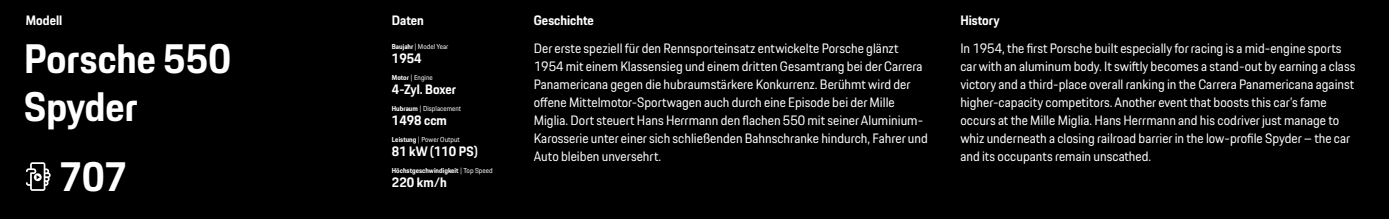
<style>
.page{position:relative;width:1389px;height:219px;background:#fff}
.page>*{position:absolute;margin:0;border:0;box-sizing:border-box;transform-origin:0 0}
.t1{font:700 40.25px/48.3px "Porsche Next";color:#fff}
.t2{font:13.3px/18px "Porsche Next";color:#fff}
.t3{font:700 13.3px "Porsche Next";color:#fff}
.t4{font:7px "Porsche Next";color:#fff}
.t5{font:700 7px "Porsche Next";color:#fff}
.s1{font-weight:700}
.s2{font-weight:400}
</style>
<div class="page">
<div style="left:0;top:0;width:1389px;height:218px;background:#000"></div>
<svg style="left:26px;top:162px;width:25px;height:28px"></svg>
<p class="t3" style="left:26px;top:11px;width:38px">Modell</p>
<p class="t3" style="left:534px;top:11px;width:62px">Geschichte</p>
<p class="t3" style="left:960px;top:11px;width:41px">History</p>
<p class="t3" style="left:392px;top:11px;width:34px">Daten</p>
<p class="t4" style="left:392px;top:42px;width:58px"><span class="s1">Baujahr</span> | Model Year</p>
<p class="t3" style="left:392px;top:50px;width:31px">1954</p>
<p class="t4" style="left:392px;top:73px;width:43px"><span class="s1">Motor</span> | Engine</p>
<p class="t3" style="left:392px;top:80px;width:66px">4-Zyl. Boxer</p>
<p class="t4" style="left:392px;top:104px;width:71px"><span class="s1">Hubraum</span> | Displacement</p>
<p class="t3" style="left:392px;top:111px;width:56px">1498 ccm</p>
<p class="t4" style="left:392px;top:134px;width:70px"><span class="s1">Leistung</span> | Power Output</p>
<p class="t3" style="left:392px;top:142px;width:88px">81 kW (110 PS)</p>
<p class="t5" style="left:392px;top:165px;width:102px">Höchstgeschwindigkeit <span class="s2">| Top Speed</span></p>
<p class="t3" style="left:392px;top:173px;width:56px">220 km/h</p>
<h1 class="t1" style="left:24px;top:34px;width:208px">Porsche 550<br>Spyder</h1>
<p class="t2" style="left:960px;top:39px;width:397px">In 1954, the first Porsche built especially for racing is a mid-engine sports car with an aluminum body. It swiftly becomes a stand-out by earning a class victory and a third-place overall ranking in the Carrera Panamericana against higher-capacity competitors. Another event that boosts this car’s fame occurs at the Mille Miglia. Hans Herrmann and his codriver just manage to whiz underneath a closing railroad barrier in the low-profile Spyder – the car and its occupants remain unscathed.</p>
<p class="t2" style="left:534px;top:39px;width:396px">Der erste speziell für den Rennsporteinsatz entwickelte Porsche glänzt 1954 mit einem Klassensieg und einem dritten Gesamtrang bei der Carrera Panamericana gegen die hubraumstärkere Konkurrenz. Berühmt wird der offene Mittelmotor-Sportwagen auch durch eine Episode bei der Mille Miglia. Dort steuert Hans Herrmann den flachen 550 mit seiner Aluminium-Karosserie unter einer sich schließenden Bahnschranke hindurch, Fahrer und Auto bleiben unversehrt.</p>
<h1 class="t1" style="left:60px;top:152px;width:69px">707</h1>
</div>
